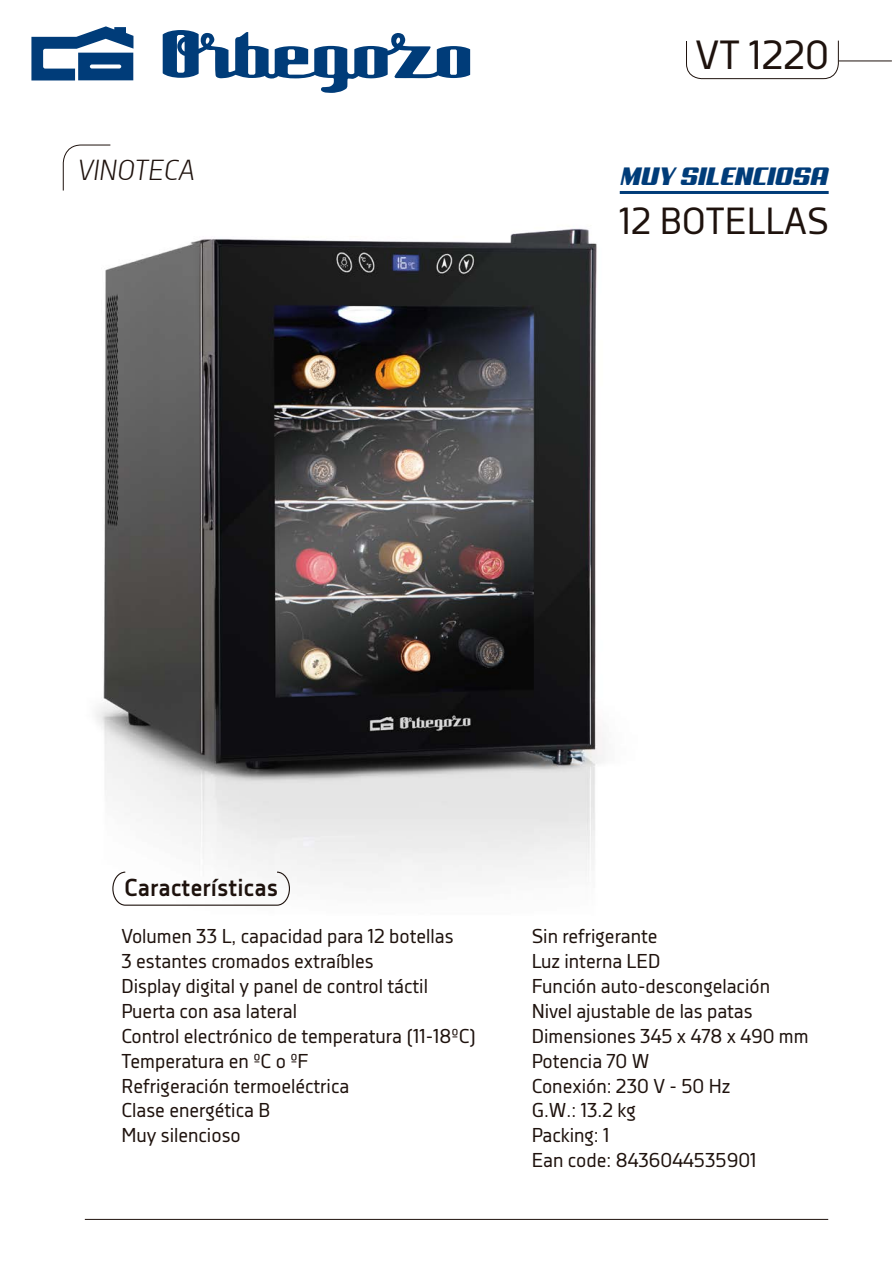
<style>
.page{position:relative;width:893px;height:1263px;background:#fff}
.page>*{position:absolute;margin:0;border:0;box-sizing:border-box;transform-origin:0 0}
.t1{font:40.5px "Decima Nova";color:#1e120d}
.t2{font:37.5px "Decima Nova";color:#1e120d}
.t3{font:italic 300 28.2px "Decima Nova";color:#1e120d}
.t4{font:25.5px "Aero";color:#003c79}
.t5{font:700 24.45px "Decima Nova";color:#1e120d}
.t6{font:19.95px/24.9px "Decima Nova";color:#1e120d}
</style>
<div class="page">
<img style="left:96px;top:228px;width:508px;height:657px">
<hr style="left:85px;top:1219px;width:743px;height:1px;background:#1e120d">
<hr style="left:839px;top:61px;width:53px;height:1px;background:#1e120d">
<svg style="left:686px;top:40px;width:153px;height:39px"></svg>
<svg style="left:63px;top:144px;width:48px;height:47px"></svg>
<svg style="left:31px;top:26px;width:439px;height:67px"></svg>
<svg style="left:112px;top:871px;width:179px;height:35px"></svg>
<hr style="left:620px;top:191px;width:209px;height:3px;background:#003c79">
<h3 class="t3" style="left:77px;top:154px;width:119px">VINOTECA</h3>
<h1 class="t1" style="left:696px;top:32px;width:135px">VT 1220</h1>
<p class="t4" style="left:621px;top:162px;width:209px">MUY SILENCIOSA</p>
<h2 class="t2" style="left:619px;top:199px;width:211px">12 BOTELLAS</h2>
<p class="t5" style="left:124px;top:873px;width:155px">Características</p>
<p class="t6" style="left:121px;top:923px;width:356px">Volumen 33 L, capacidad para 12 botellas<br>3 estantes cromados extraíbles<br>Display digital y panel de control táctil<br>Puerta con asa lateral<br>Control electrónico de temperatura (11-18ºC)<br>Temperatura en ºC o ºF<br>Refrigeración termoeléctrica<br>Clase energética B<br>Muy silencioso</p>
<p class="t6" style="left:532px;top:923px;width:278px">Sin refrigerante<br>Luz interna LED<br>Función auto-descongelación<br>Nivel ajustable de las patas<br>Dimensiones 345 x 478 x 490 mm<br>Potencia 70 W<br>Conexión: 230 V - 50 Hz<br>G.W.: 13.2 kg<br>Packing: 1<br>Ean code: 8436044535901</p>
</div>
